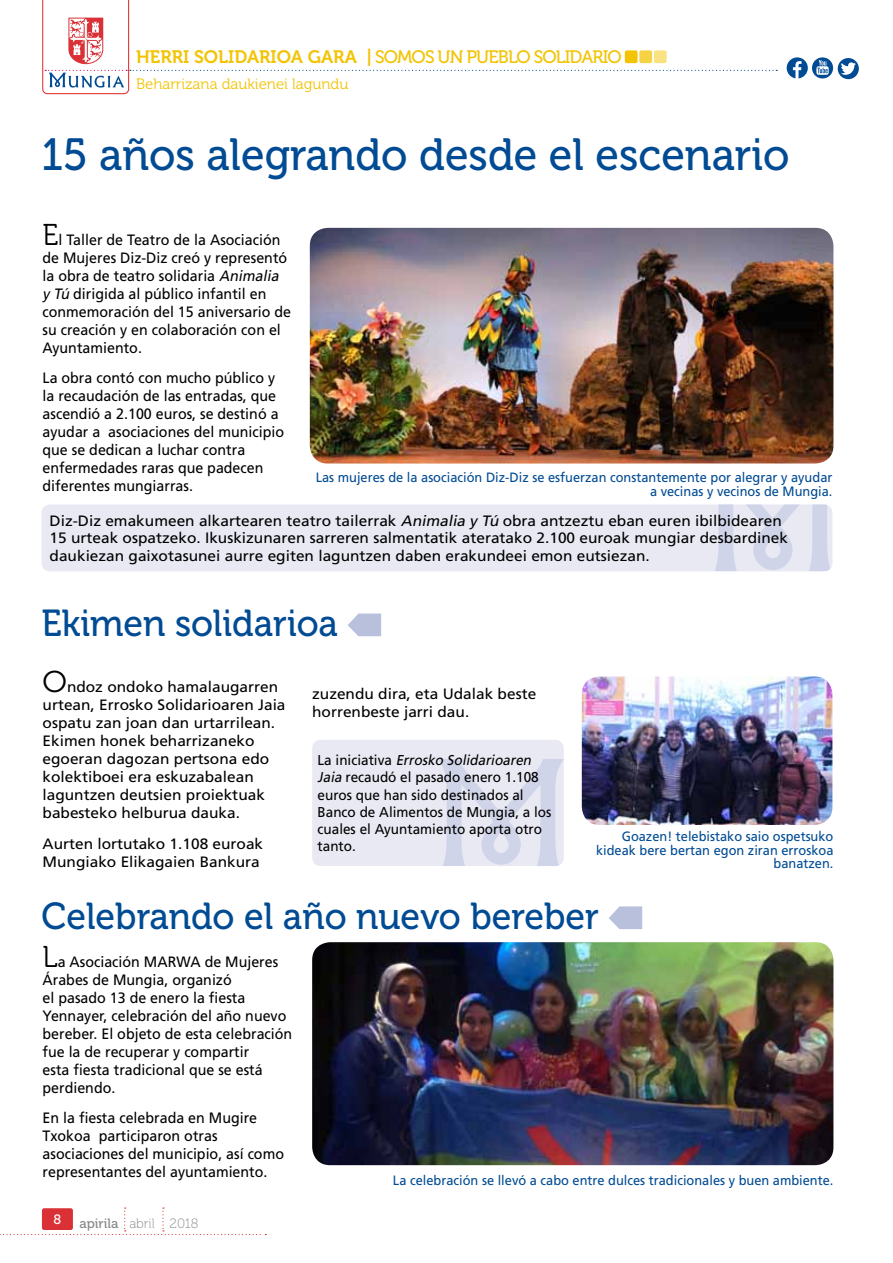
<style>
.page{position:relative;width:893px;height:1263px;background:#fff}
.page>*{position:absolute;margin:0;border:0;box-sizing:border-box;transform-origin:0 0}
.t1{font:45px "Museo 500";color:#004b93;scale:.95 1}
.t2{font:37.5px "Museo 500";color:#004b93;scale:.95 1}
.t3{font:18px "Museo 500";color:#f2c405}
.t4{font:18px "Museo 700";color:#f2c405}
.t5{font:15px/18px "Frutiger LT Std";color:#000;scale:.95 1}
.t6{font:15px/18px "Frutiger LT Std";color:#000}
.t7{font:15px "Museo 300";color:#f2c405}
.t8{font:14.25px/17.2px "Frutiger LT Std";color:#000;scale:.95 1}
.t9{font:13.5px/13.5px "Frutiger LT Std";color:#004b93;text-align:right;scale:.95 1}
.t10{font:13.5px "Museo 100";color:#87888a}
.t11{font:13.5px "Museo 500";color:#fff}
.s1{font-family:"Museo 700"}
.s2{font-family:"Museo 300";font-size:30px}
.s3{font-style:italic}
.s4{font-family:"Museo 500"}
</style>
<div class="page">
<svg style="left:0;top:1207px;width:266px;height:28px"></svg>
<svg style="left:42px;top:0;width:735px;height:94px"></svg>
<svg style="left:787px;top:57px;width:72px;height:22px"></svg>
<svg style="left:348px;top:613px;width:33px;height:23px"></svg>
<svg style="left:609px;top:906px;width:33px;height:23px"></svg>
<div style="left:41px;top:504px;width:791px;height:67px;background:#e8e9f3;border-radius:9px"></div>
<svg style="left:710px;top:504px;width:122px;height:67px"></svg>
<div style="left:312px;top:740px;width:252px;height:126px;background:#e8e9f3;border-radius:9px"></div>
<svg style="left:438px;top:759px;width:125px;height:107px"></svg>
<img style="left:310px;top:228px;width:523px;height:235px">
<img style="left:312px;top:942px;width:521px;height:223px">
<img style="left:582px;top:676px;width:250px;height:149px">
<div style="left:625px;top:50px;width:12px;height:13px;background:#f2c405;border-radius:2px"></div>
<div style="left:639px;top:50px;width:13px;height:13px;background:#f5d344;border-radius:2px"></div>
<div style="left:654px;top:50px;width:13px;height:13px;background:#f9e282;border-radius:2px"></div>
<p class="t4" style="left:136px;top:47px;width:25px">HERRI</p>
<p class="t4" style="left:194px;top:47px;width:45px">SOLIDARI</p>
<p class="t4" style="left:277px;top:47px;width:45px">OA GARA</p>
<p class="t3" style="left:366px;top:47px;width:179px"><span class="s1">|</span> SOMOSUNPUEBLOSOLIDARIO</p>
<p class="t7" style="left:136px;top:75px;width:214px">Beharrizana daukienei lagundu</p>
<h1 class="t1" style="left:41px;top:130px;width:789px">15 años alegrando desde el escenario</h1>
<p class="t5" style="left:43px;top:230px;width:263px"><span class="s2">E</span>l Taller de Teatro de la Asociación de Mujeres Diz-Diz creó y representó la obra de teatro solidaria <span class="s3">Animalia y Tú</span> dirigida al público infantil en conmemoración del 15 aniversario de su creación y en colaboración con el Ayuntamiento.</p>
<p class="t5" style="left:43px;top:369px;width:256px">La obra contó con mucho público y la recaudación de las entradas, que ascendió a 2.100 euros, se destinó a ayudar a asociaciones del municipio que se dedican a luchar contra enfermedades raras que padecen diferentes mungiarras.</p>
<p class="t9" style="left:316px;top:471px;width:545px">Las mujeres de la asociación Diz-Diz se esfuerzan constantemente por alegrar y ayudar a vecinas y vecinos de Mungia.</p>
<p class="t6" style="left:50px;top:512px;width:740px;line-height:17.2px">Diz-Diz emakumeen alkartearen teatro tailerrak <span class="s3">Animalia y Tú</span> obra antzeztu eban euren ibilbidearen<br>15 urteak ospatzeko. Ikuskizunaren sarreren salmentatik ateratako 2.100 euroak mungiar desbardinek daukiezan gaixotasunei aurre egiten laguntzen daben erakundeei emon eutsiezan.</p>
<h2 class="t2" style="left:41px;top:603px;width:314px">Ekimen solidarioa</h2>
<p class="t6" style="left:43px;top:678px;width:244px"><span class="s2">O</span>ndoz ondoko hamalaugarren urtean, Errosko Solidarioaren Jaia ospatu zan joan dan urtarrilean.<br>Ekimen honek beharrizaneko egoeran dagozan pertsona edo kolektiboei era eskuzabalean laguntzen deutsien proiektuak babesteko helburua dauka.</p>
<p class="t6" style="left:43px;top:835px;width:222px">Aurten lortutako 1.108 euroak<br>Mungiako Elikagaien Bankura</p>
<p class="t6" style="left:312px;top:684px;width:226px">zuzendu dira, eta Udalak beste horrenbeste jarri dau.</p>
<p class="t8" style="left:318px;top:752px;width:248px">L a i n i c i a t i va <span class="s3">Errosko Solidarioaren<br>Jaia</span> recaudó el pasado enero 1.108 euros que han sido destinados al<br>Banco de Alimentos de Mungia, a los cuales el Ayuntamiento aporta otro tanto.</p>
<p class="t9" style="left:596px;top:830px;width:251px">Goazen! telebistako saio ospetsuko kideak bere bertan egon ziran erroskoa banatzen.</p>
<h2 class="t2" style="left:41px;top:896px;width:588px">Celebrando el año nuevo bereber</h2>
<p class="t5" style="left:43px;top:952px;width:264px"><span class="s2">L</span>a Asociación MARWA de Mujeres<br>Árabes de Mungia, organizó<br>el pasado 13 de enero la fiesta<br>Yennayer, celebración del año nuevo bereber. El objeto de esta celebración fue la de recuperar y compartir<br>esta fiesta tradicional que se está perdiendo.</p>
<p class="t5" style="left:43px;top:1109px;width:256px">En la fiesta celebrada en Mugire Txokoa participaron otras asociaciones del municipio, así como representantes del ayuntamiento.</p>
<p class="t11" style="left:54px;top:1212px;width:9px">8</p>
<p class="t10" style="left:79px;top:1216px;width:121px"><span class="s4">apirila</span> abril 2018</p>
<p class="t9" style="left:393px;top:1174px;width:465px">La celebración se llevó a cabo entre dulces tradicionales y buen ambiente.</p>
</div>
